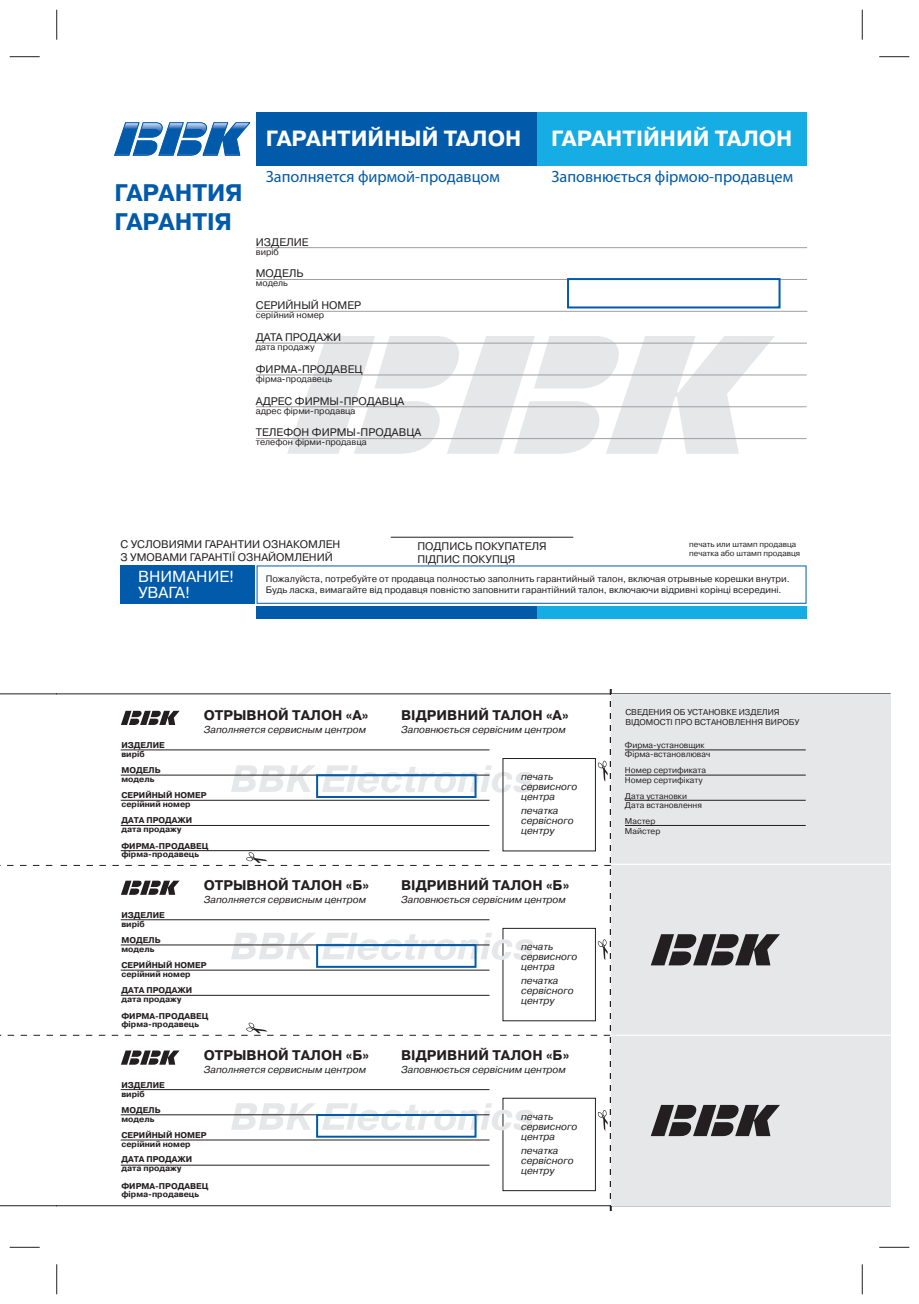
<style>
.page{position:relative;width:919px;height:1304px;background:#fff}
.page>*{position:absolute;margin:0;border:0;box-sizing:border-box;transform-origin:0 0}
.t1{font:700 24px/28.8px "Pragmatica C";color:#015aaa}
.t2{font:700 22px "Pragmatica C";color:#fff}
.t3{font:16.2px "Myriad Pro";color:#015aaa}
.t4{font:16px/16px "Pragmatica C";color:#fff}
.t5{font:700 14px "Pragmatica C";color:#231f20}
.t6{font:11px/13.2px "Pragmatica C";color:#231f20}
.t7{font:italic 10px "Pragmatica C";color:#231f20}
.t8{font:italic 10px/10px "Pragmatica C";color:#211e1e}
.t9{font:9.4px/11.2px "Pragmatica C";color:#231f20}
.t10{font:9px "Pragmatica C";color:#231f20}
.t11{font:700 8.4px/9px "Pragmatica C";color:#231f20}
.t12{font:8.4px/9.4px "Pragmatica C";color:#231f20}
.t13{font:8px/9.6px "Pragmatica C";color:#231f20}
</style>
<div class="page">
<svg style="left:287px;top:336px;width:488px;height:118px"></svg>
<div style="left:121px;top:565px;width:134px;height:39px;background:#015aaa"></div>
<svg style="left:256px;top:565px;width:550px;height:39px"></svg>
<div style="left:256px;top:112px;width:281px;height:54px;background:#015aaa"></div>
<div style="left:537px;top:112px;width:269px;height:54px;background:#16ace4"></div>
<div style="left:537px;top:606px;width:269px;height:13px;background:#16ace4"></div>
<div style="left:256px;top:606px;width:281px;height:13px;background:#015aaa"></div>
<hr style="left:256px;top:279px;width:551px;height:1px;background:#9d9fa2">
<hr style="left:256px;top:247px;width:551px;height:1px;background:#9d9fa2">
<hr style="left:256px;top:311px;width:551px;height:1px;background:#9d9fa2">
<hr style="left:256px;top:343px;width:550px;height:1px;background:#9d9fa2">
<hr style="left:256px;top:375px;width:550px;height:1px;background:#9d9fa2">
<hr style="left:256px;top:406px;width:550px;height:1px;background:#9d9fa2">
<hr style="left:256px;top:438px;width:550px;height:1px;background:#9d9fa2">
<div style="left:567px;top:278px;width:213px;height:30px;border:2px solid #015aaa"></div>
<hr style="left:57px;top:693px;width:833px;height:1px;background:#231f20">
<div style="left:610px;top:694px;width:280px;height:512px;background:#e6e7e9"></div>
<hr style="left:625px;top:825px;width:180px;height:1px;background:#231f20">
<hr style="left:625px;top:800px;width:180px;height:1px;background:#231f20">
<hr style="left:625px;top:775px;width:180px;height:1px;background:#231f20">
<hr style="left:625px;top:750px;width:180px;height:1px;background:#231f20">
<hr style="left:610px;top:864px;width:280px;height:1px;background:#fff">
<hr style="left:610px;top:1035px;width:280px;height:1px;background:#fff">
<hr style="left:391px;top:537px;width:182px;height:1px;background:#231f20">
<svg style="left:114px;top:122px;width:136px;height:34px"></svg>
<svg style="left:0;top:689px;width:611px;height:522px"></svg>
<hr style="left:121px;top:1089px;width:368px;height:1px;background:#231f20">
<hr style="left:121px;top:1140px;width:368px;height:1px;background:#231f20">
<hr style="left:121px;top:1165px;width:368px;height:1px;background:#231f20">
<hr style="left:121px;top:1114px;width:368px;height:1px;background:#231f20">
<div style="left:316px;top:1114px;width:160px;height:24px;border:2px solid #015aaa"></div>
<svg style="left:651px;top:934px;width:129px;height:31px"></svg>
<svg style="left:650px;top:1105px;width:130px;height:31px"></svg>
<hr style="left:10px;top:56px;width:30px;height:1px;background:#231f20">
<hr style="left:879px;top:56px;width:30px;height:1px;background:#231f20">
<hr style="left:10px;top:1247px;width:30px;height:1px;background:#231f20">
<hr style="left:879px;top:1247px;width:30px;height:1px;background:#231f20">
<hr style="left:56px;top:10px;width:1px;height:30px;background:#231f20">
<hr style="left:56px;top:1264px;width:1px;height:30px;background:#231f20">
<hr style="left:861px;top:10px;width:1px;height:30px;background:#231f20">
<hr style="left:861px;top:1264px;width:1px;height:30px;background:#231f20">
<h1 class="t1" style="left:115px;top:180px;width:130px">ГАРАНТИЯ<br>ГАРАНТІЯ</h1>
<h2 class="t2" style="left:266px;top:130px;width:257px">ГАРАНТИЙНЫЙ ТАЛОН</h2>
<h2 class="t2" style="left:551px;top:130px;width:243px">ГАРАНТІЙНИЙ ТАЛОН</h2>
<h3 class="t3" style="left:266px;top:167px;width:235px">Заполняется фирмой-продавцом</h3>
<h3 class="t3" style="left:551px;top:167px;width:243px">Заповнюється фірмою-продавцем</h3>
<h3 class="t6" style="left:256px;top:237px;width:54px">ИЗДЕЛИЕ</h3>
<p class="t10" style="left:256px;top:249px;width:24px">вирiб</p>
<h3 class="t6" style="left:256px;top:267px;width:49px">МОДЕЛЬ</h3>
<p class="t10" style="left:256px;top:279px;width:34px">модель</p>
<h3 class="t6" style="left:256px;top:299px;width:107px">СЕРИЙНЫЙ НОМЕР</h3>
<p class="t10" style="left:256px;top:311px;width:70px">серiйний номер</p>
<h3 class="t6" style="left:256px;top:331px;width:87px">ДАТА ПРОДАЖИ</h3>
<p class="t10" style="left:256px;top:343px;width:60px">дата продажу</p>
<h3 class="t6" style="left:256px;top:363px;width:108px">ФИРМА-ПРОДАВЕЦ</h3>
<p class="t10" style="left:256px;top:375px;width:78px">фiрма-продавець</p>
<h3 class="t6" style="left:256px;top:395px;width:150px">АДРЕС ФИРМЫ-ПРОДАВЦА</h3>
<p class="t10" style="left:256px;top:407px;width:101px">адрес фiрми-продавца</p>
<h3 class="t6" style="left:256px;top:427px;width:167px">ТЕЛЕФОН ФИРМЫ-ПРОДАВЦА</h3>
<p class="t10" style="left:256px;top:439px;width:112px">телефон фiрми-продавца</p>
<h3 class="t6" style="left:120px;top:539px;width:221px">С УСЛОВИЯМИ ГАРАНТИИ ОЗНАКОМЛЕН<br>З УМОВАМИ ГАРАНТІЇ ОЗНАЙОМЛЕНИЙ</h3>
<h3 class="t6" style="left:417px;top:540px;width:131px">ПОДПИСЬ ПОКУПАТЕЛЯ<br>ПІДПИС ПОКУПЦЯ</h3>
<p class="t13" style="left:689px;top:540px;width:113px">печать или штамп продавца печатка або штамп продавця</p>
<h3 class="t4" style="left:138px;top:569px;width:98px">ВНИМАНИЕ!<br>УВАГА!</h3>
<p class="t9" style="left:266px;top:574px;width:525px">Пожалуйста, потребуйте от продавца полностью заполнить гарантийный талон, включая отрывные корешки внутри.<br>Будь ласка, вимагайте від продавця повністю заповнити гарантійний талон, включаючи відривні корінці всередині.</p>
<h3 class="t5" style="left:204px;top:710px;width:166px">ОТРЫВНОЙ ТАЛОН «А»</h3>
<h3 class="t5" style="left:401px;top:710px;width:169px">ВІДРИВНИЙ ТАЛОН «А»</h3>
<p class="t12" style="left:625px;top:708px;width:175px;line-height:10px">СВЕДЕНИЯ ОБ УСТАНОВКЕ ИЗДЕЛИЯ<br>ВІДОМОСТІ ПРО ВСТАНОВЛЕННЯ ВИРОБУ</p>
<p class="t12" style="left:625px;top:741px;width:87px">Фирма-установщик<br>Фірма-встановлювач</p>
<p class="t12" style="left:625px;top:766px;width:83px">Номер сертификата<br>Номер сертифікату</p>
<p class="t12" style="left:625px;top:792px;width:78px">Дата установки<br>Дата встановлення</p>
<p class="t12" style="left:625px;top:817px;width:37px">Мастер<br>Майстер</p>
<p class="t7" style="left:204px;top:724px;width:164px">Заполняется сервисным центром</p>
<p class="t7" style="left:401px;top:724px;width:166px">Заповнюється сервісним центром</p>
<p class="t11" style="left:121px;top:742px;width:45px">ИЗДЕЛИЕ вирiб</p>
<p class="t11" style="left:121px;top:766px;width:41px">МОДЕЛЬ модель</p>
<p class="t11" style="left:121px;top:791px;width:87px">СЕРИЙНЫЙ НОМЕР серiйний номер</p>
<p class="t11" style="left:121px;top:816px;width:72px">ДАТА ПРОДАЖИ дата продажу</p>
<p class="t11" style="left:121px;top:843px;width:88px;line-height:8px">ФИРМА-ПРОДАВЕЦ фiрма-продавець</p>
<p class="t7" style="left:204px;top:894px;width:164px">Заполняется сервисным центром</p>
<p class="t7" style="left:401px;top:894px;width:166px">Заповнюється сервісним центром</p>
<p class="t8" style="left:521px;top:771px;width:58px">печать сервисного центра</p>
<p class="t8" style="left:521px;top:805px;width:54px">печатка сервісного центру</p>
<h3 class="t5" style="left:204px;top:880px;width:167px">ОТРЫВНОЙ ТАЛОН «Б»</h3>
<h3 class="t5" style="left:401px;top:880px;width:170px">ВІДРИВНИЙ ТАЛОН «Б»</h3>
<p class="t11" style="left:121px;top:911px;width:45px">ИЗДЕЛИЕ вирiб</p>
<p class="t11" style="left:121px;top:936px;width:41px">МОДЕЛЬ модель</p>
<p class="t11" style="left:121px;top:961px;width:87px">СЕРИЙНЫЙ НОМЕР серiйний номер</p>
<p class="t11" style="left:121px;top:986px;width:72px">ДАТА ПРОДАЖИ дата продажу</p>
<p class="t11" style="left:121px;top:1013px;width:88px;line-height:8px">ФИРМА-ПРОДАВЕЦ фiрма-продавець</p>
<p class="t7" style="left:204px;top:1064px;width:164px">Заполняется сервисным центром</p>
<p class="t7" style="left:401px;top:1064px;width:166px">Заповнюється сервісним центром</p>
<p class="t8" style="left:521px;top:941px;width:58px">печать сервисного центра</p>
<p class="t8" style="left:521px;top:975px;width:54px">печатка сервісного центру</p>
<h3 class="t5" style="left:204px;top:1050px;width:167px">ОТРЫВНОЙ ТАЛОН «Б»</h3>
<h3 class="t5" style="left:401px;top:1050px;width:170px">ВІДРИВНИЙ ТАЛОН «Б»</h3>
<p class="t11" style="left:121px;top:1081px;width:45px">ИЗДЕЛИЕ вирiб</p>
<p class="t11" style="left:121px;top:1106px;width:41px">МОДЕЛЬ модель</p>
<p class="t11" style="left:121px;top:1131px;width:87px">СЕРИЙНЫЙ НОМЕР серiйний номер</p>
<p class="t11" style="left:121px;top:1156px;width:72px">ДАТА ПРОДАЖИ дата продажу</p>
<p class="t11" style="left:121px;top:1183px;width:88px;line-height:8px">ФИРМА-ПРОДАВЕЦ фiрма-продавець</p>
<p class="t8" style="left:521px;top:1111px;width:58px">печать сервисного центра</p>
<p class="t8" style="left:521px;top:1145px;width:54px">печатка сервісного центру</p>
</div>
